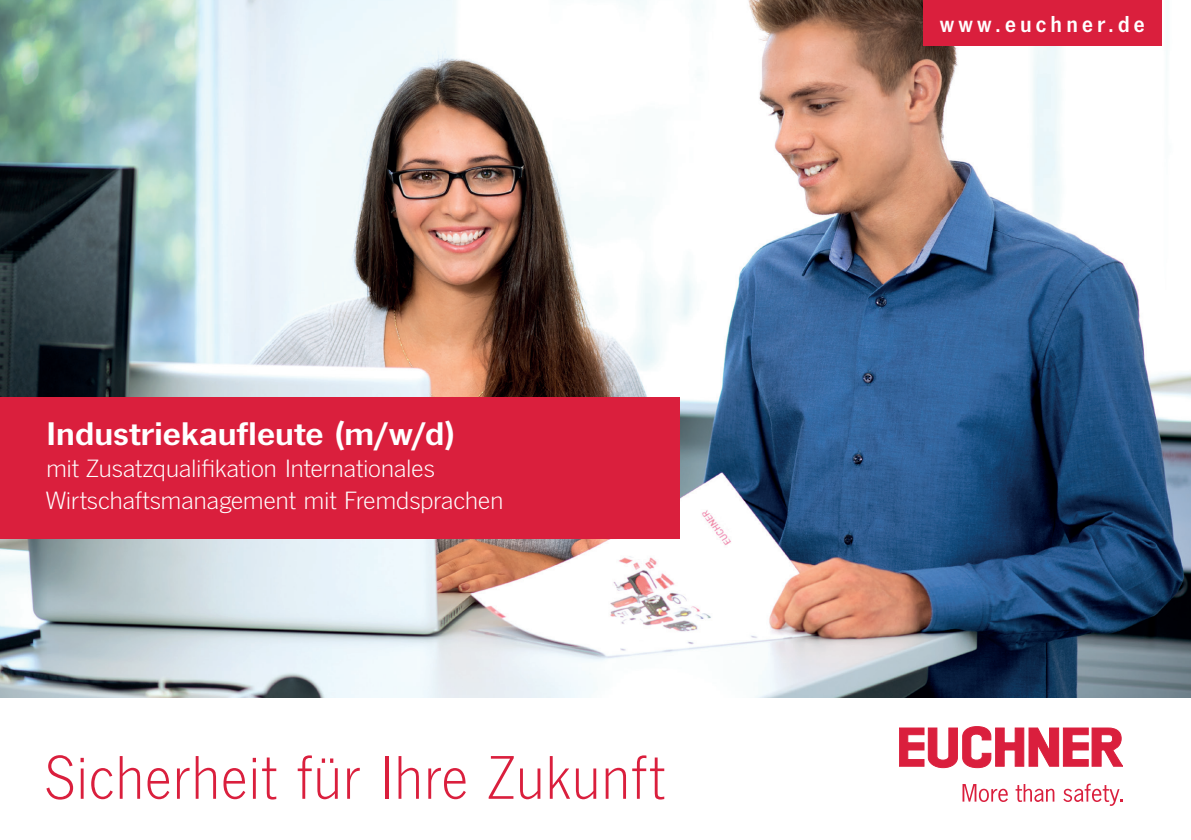
<style>
.page{position:relative;width:1191px;height:840px;background:#fff}
.page>*{position:absolute;margin:0;border:0;box-sizing:border-box;transform-origin:0 0}
.t1{font:300 64px "News Got";letter-spacing:.01em;color:#da1f3d}
.t2{font:34px "News Got Dem";letter-spacing:-.005em;color:#fff;scale:1.14 1}
.t3{font:300 26px/32px "News Got";letter-spacing:-.015em;color:#fff;scale:1.14 1}
.t4{font:24px "News Got Dem";letter-spacing:.18em;color:#fff}
</style>
<div class="page">
<img style="left:0;top:0;width:1191px;height:697px">
<div style="left:923px;top:0;width:238px;height:45px;background:#da1f3d"></div>
<div style="left:0;top:397px;width:679px;height:142px;background:#da1f3d"></div>
<svg style="left:899px;top:726px;width:224px;height:41px"></svg>
<svg style="left:962px;top:784px;width:46px;height:17px"></svg>
<svg style="left:1015px;top:784px;width:39px;height:17px"></svg>
<svg style="left:1063px;top:783px;width:60px;height:22px"></svg>
<h2 class="t2" style="left:46px;top:414px;width:361px">Industriekaufleute (m/w/d)</h2>
<p class="t3" style="left:46px;top:453px;width:403px">mit Zusatzqualifikation Internationales<br>Wirtschaftsmanagement mit Fremdsprachen</p>
<h1 class="t1" style="left:44px;top:742px;width:622px">Sicherheit für Ihre Zukunft</h1>
<p class="t4" style="left:940px;top:10px;width:206px">www.euchner.de</p>
</div>
